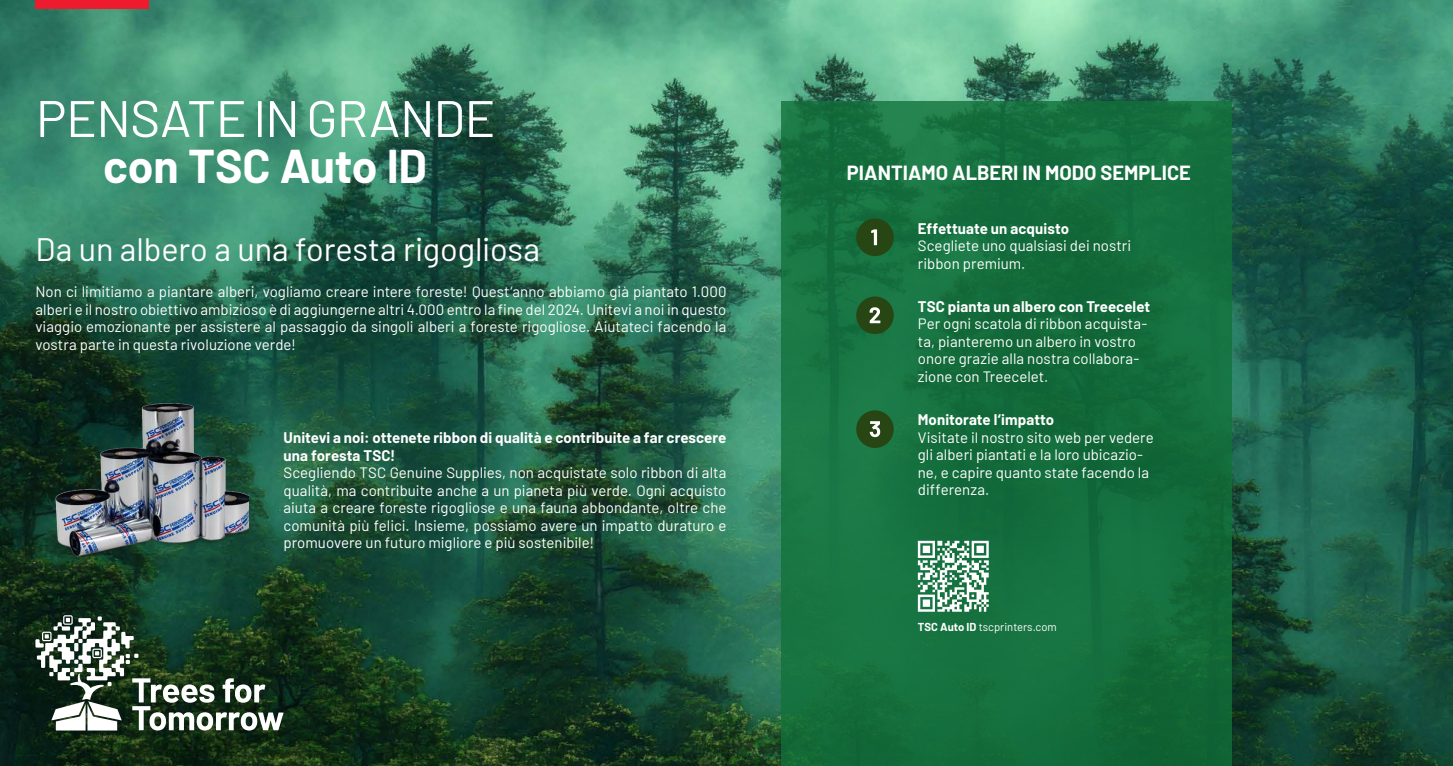
<style>
.page{position:relative;width:1453px;height:766px;background:#fff}
.page>*{position:absolute;margin:0;border:0;box-sizing:border-box;transform-origin:0 0}
.t1{font:51.25px "Barlow";letter-spacing:-.01em;color:#fff}
.t2{font:700 46.25px "Barlow";letter-spacing:-.005em;color:#fff}
.t3{font:32.38px "Barlow";letter-spacing:-.005em;color:#fff}
.t4{font:700 20px "Barlow";color:#fff}
.t5{font:15px/17.5px "Barlow";color:#fff}
.t6{font:700 15px/17.5px "Barlow";letter-spacing:.005em;color:#fff}
.t7{font:11.25px "Barlow";color:#fff}
.s1{font-weight:700}
</style>
<div class="page">
<img style="left:0;top:0;width:1453px;height:765px">
<div style="left:35px;top:0;width:114px;height:9px;background:#ee1a2e"></div>
<div style="left:781px;top:101px;width:450px;height:664px;background:#11723a"></div>
<div style="left:856px;top:218px;width:38px;height:38px;background:#284614;border-radius:50%"></div>
<svg style="left:871px;top:229px;width:6px;height:16px"></svg>
<div style="left:856px;top:296px;width:38px;height:38px;background:#284614;border-radius:50%"></div>
<svg style="left:869px;top:307px;width:11px;height:16px"></svg>
<div style="left:856px;top:410px;width:38px;height:38px;background:#284614;border-radius:50%"></div>
<svg style="left:870px;top:421px;width:10px;height:16px"></svg>
<svg style="left:918px;top:540px;width:71px;height:71px"></svg>
<img style="left:20px;top:390px;width:228px;height:175px">
<svg style="left:35px;top:615px;width:248px;height:115px"></svg>
<p class="t1" style="left:36px;top:81px;width:461px">PENSATE IN GRANDE</p>
<p class="t2" style="left:103px;top:132px;width:325px">con TSC Auto ID</p>
<p class="t3" style="left:35px;top:226px;width:506px">Da un albero a una foresta rigogliosa</p>
<p class="t5" style="left:35px;top:282px;width:692px;text-align:justify">Non ci limitiamo a piantare alberi, vogliamo creare intere foreste! Quest‘anno abbiamo già piantato 1.000 alberi e il nostro obiettivo ambizioso è di aggiungerne altri 4.000 entro la fine del 2024. Unitevi a noi in questo viaggio emozionante per assistere al passaggio da singoli alberi a foreste rigogliose. Aiutateci facendo la vostra parte in questa rivoluzione verde!</p>
<p class="t6" style="left:283px;top:428px;width:444px">Unitevi a noi: ottenete ribbon di qualità e contribuite a far crescere una foresta TSC!</p>
<p class="t5" style="left:283px;top:463px;width:444px;text-align:justify">Scegliendo TSC Genuine Supplies, non acquistate solo ribbon di alta qualità, ma contribuite anche a un pianeta più verde. Ogni acquisto aiuta a creare foreste rigogliose e una fauna abbondante, oltre che comunità più felici. Insieme, possiamo avere un impatto duraturo e promuovere un futuro migliore e più sostenibile!</p>
<p class="t4" style="left:847px;top:158px;width:345px">PIANTIAMO ALBERI IN MODO SEMPLICE</p>
<p class="t6" style="left:918px;top:218px;width:153px">Effettuate un acquisto</p>
<p class="t5" style="left:918px;top:236px;width:215px">Scegliete uno qualsiasi dei nostri ribbon premium.</p>
<p class="t6" style="left:918px;top:296px;width:234px">TSC pianta un albero con Treecelet</p>
<p class="t5" style="left:918px;top:313px;width:231px">Per ogni scatola di ribbon acquista&shy;ta, pianteremo un albero in vostro onore grazie alla nostra collabora&shy;zione con Treecelet.</p>
<p class="t6" style="left:918px;top:410px;width:138px">Monitorate l‘impatto</p>
<p class="t5" style="left:918px;top:427px;width:237px">Visitate il nostro sito web per vedere gli alberi piantati e la loro ubicazio&shy;ne, e capire quanto state facendo la differenza.</p>
<p class="t7" style="left:918px;top:619px;width:140px"><span class="s1">TSC Auto ID</span> tscprinters.com</p>
</div>
